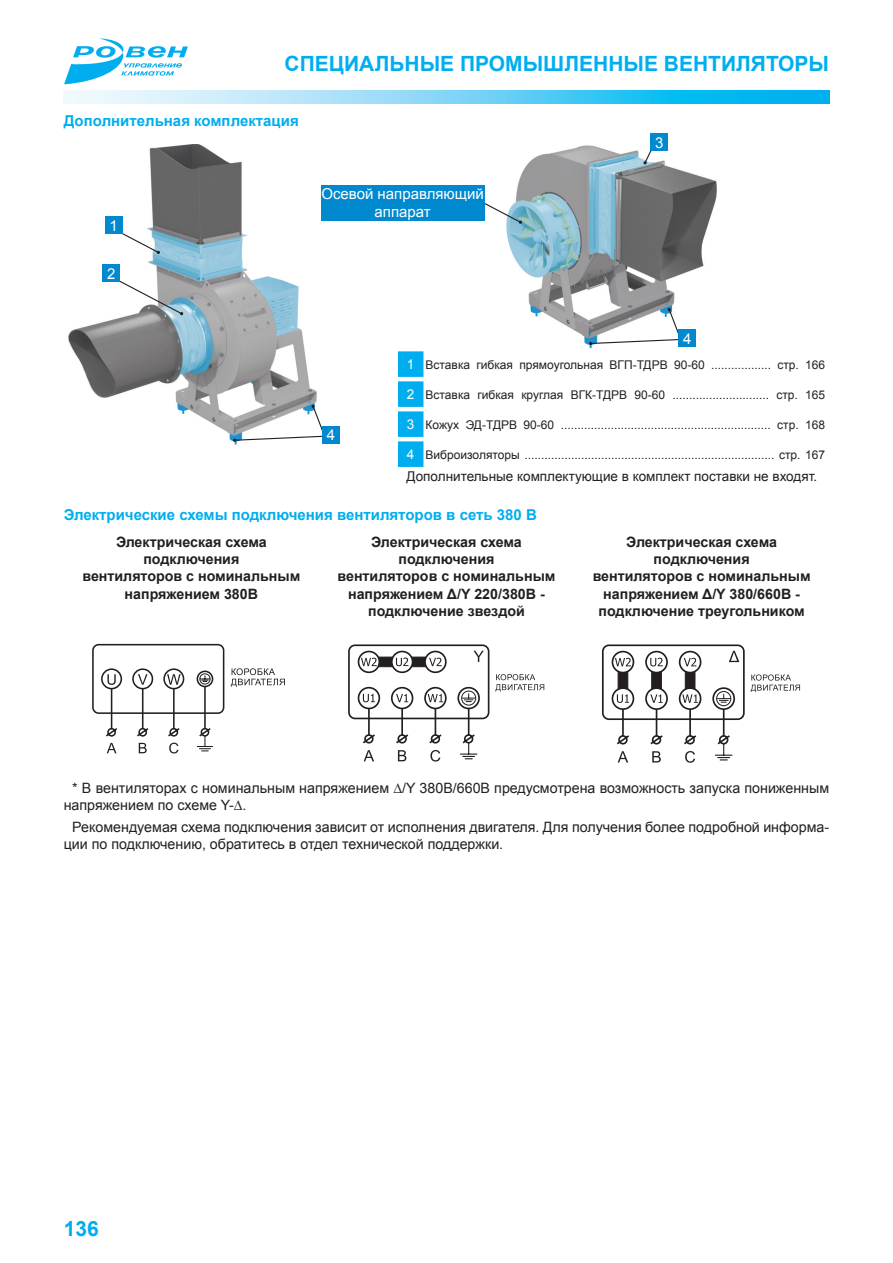
<style>
.page{position:relative;width:893px;height:1263px;background:#fff}
.page>*{position:absolute;margin:0;border:0;box-sizing:border-box;transform-origin:0 0}
.t1{font:700 21px "Arial";color:#00aeef}
.t2{font:700 15px "Arial";color:#00aeef}
.t3{font:15px/18px "Arial";color:#fff;text-align:center}
.t4{font:700 14.25px/17.1px "Arial";color:#231f20;text-align:center}
.t5{font:14.25px/17.1px "Arial";color:#231f20}
.t6{font:13.5px "Arial";color:#231f20}
.t7{font:12px "Arial";color:#231f20}
.s1{font-size:13.5px;color:#fff}
</style>
<div class="page">
<svg style="left:64px;top:90px;width:765px;height:13px;background:#76d5f6"></svg>
<svg style="left:64px;top:38px;width:124px;height:46px"></svg>
<img style="left:68px;top:144px;width:249px;height:301px">
<svg style="left:119px;top:231px;width:41px;height:23px"></svg>
<div style="left:105px;top:217px;width:17px;height:17px;background:#0089cf"></div>
<svg style="left:233px;top:405px;width:90px;height:37px"></svg>
<div style="left:323px;top:426px;width:17px;height:17px;background:#0089cf"></div>
<svg style="left:117px;top:279px;width:66px;height:36px"></svg>
<div style="left:103px;top:265px;width:17px;height:17px;background:#0089cf"></div>
<svg style="left:398px;top:351px;width:25px;height:116px;background:#1eb7f0"></svg>
<img style="left:506px;top:141px;width:211px;height:208px">
<svg style="left:643px;top:148px;width:10px;height:16px"></svg>
<div style="left:651px;top:134px;width:17px;height:17px;background:#0089cf"></div>
<svg style="left:589px;top:308px;width:93px;height:37px"></svg>
<div style="left:679px;top:330px;width:17px;height:17px;background:#0089cf"></div>
<svg style="left:484px;top:201px;width:38px;height:23px"></svg>
<div style="left:321px;top:185px;width:163px;height:36px;background:#0089cf"></div>
<svg style="left:348px;top:644px;width:196px;height:117px"></svg>
<svg style="left:751px;top:674px;width:49px;height:18px"></svg>
<svg style="left:602px;top:644px;width:143px;height:119px"></svg>
<svg style="left:92px;top:643px;width:133px;height:110px"></svg>
<svg style="left:231px;top:668px;width:54px;height:19px"></svg>
<h1 class="t1" style="left:285px;top:49px;width:546px">специальные промышленные вентиляторы</h1>
<p class="t2" style="left:64px;top:110px;width:236px">Дополнительная комплектация</p>
<p class="t3" style="left:109px;top:217px;width:10px">1</p>
<p class="t3" style="left:107px;top:265px;width:10px">2</p>
<p class="t3" style="left:321px;top:185px;width:164px">Осевой направляющий аппарат</p>
<p class="t3" style="left:655px;top:134px;width:10px">3</p>
<p class="t3" style="left:683px;top:329px;width:10px">4</p>
<p class="t3" style="left:327px;top:426px;width:10px">4</p>
<p class="t7" style="left:407px;top:356px;width:420px"><span class="s1">1</span> Вставка гибкая прямоугольная ВГП-ТДРВ 90-60 .................. стр. 166</p>
<p class="t7" style="left:407px;top:386px;width:420px"><span class="s1">2</span> Вставка гибкая круглая ВГК-ТДРВ 90-60 ............................. стр. 165</p>
<p class="t7" style="left:407px;top:416px;width:420px"><span class="s1">3</span> Кожух ЭД-ТДРВ 90-60 ............................................................... стр. 168</p>
<p class="t7" style="left:407px;top:446px;width:420px"><span class="s1">4</span> Виброизоляторы ........................................................................... стр. 167</p>
<p class="t6" style="left:406px;top:468px;width:412px">Дополнительные комплектующие в комплект поставки не входят.</p>
<p class="t2" style="left:64px;top:505px;width:473px">Электрические схемы подключения вентиляторов в сеть 380 В</p>
<p class="t4" style="left:338px;top:534px;width:219px">Электрическая схема подключения<br>вентиляторов с номинальным напряжением Δ/Y 220/380В - подключение звездой</p>
<p class="t4" style="left:593px;top:534px;width:219px">Электрическая схема подключения<br>вентиляторов с номинальным напряжением Δ/Y 380/660В - подключение треугольником</p>
<p class="t4" style="left:82px;top:534px;width:219px">Электрическая схема подключения<br>вентиляторов с номинальным напряжением 380В</p>
<p class="t5" style="left:64px;top:780px;width:767px;text-indent:8px">* В вентиляторах с номинальным напряжением ∆/Y 380В/660В предусмотрена возможность запуска пониженным напряжением по схеме Y-∆.</p>
<p class="t5" style="left:64px;top:818px;width:767px;text-indent:8px">Рекомендуемая схема подключения зависит от исполнения двигателя. Для получения более подробной информа&shy;ции по подключению, обратитесь в отдел технической поддержки.</p>
<h1 class="t1" style="left:64px;top:1214px;width:37px">136</h1>
</div>
